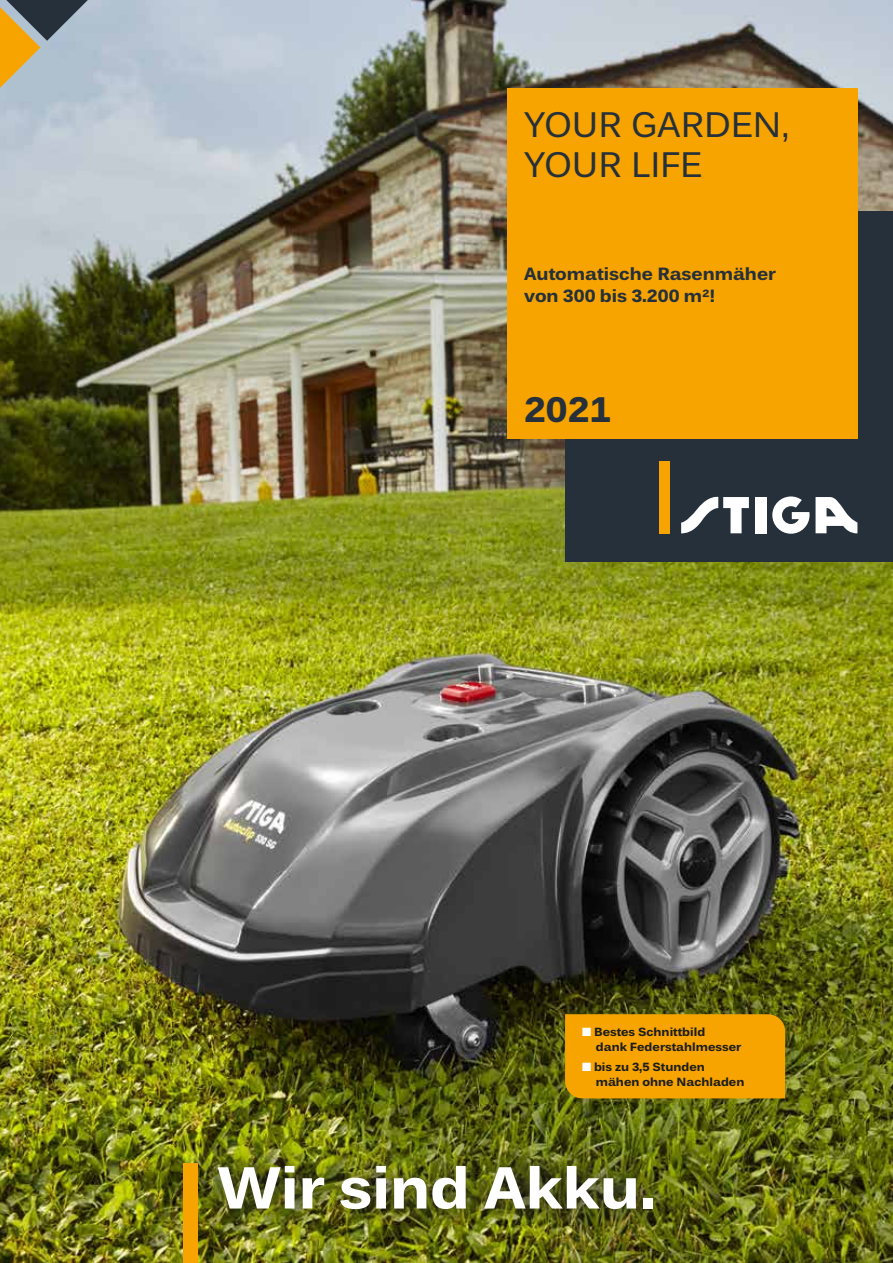
<style>
.page{position:relative;width:893px;height:1263px;background:#fff}
.page>*{position:absolute;margin:0;border:0;box-sizing:border-box;transform-origin:0 0}
.t1{font:700 60px "Endurance Pro";color:#fff}
.t2{font:36px/39.6px "Endurance Pro";letter-spacing:-.005em;color:#25303b}
.t3{font:700 36px "Endurance Pro";color:#25303b}
.t4{font:700 18px/21.6px "Endurance Pro";color:#25303b}
.t5{font:700 12px/14.4px "Endurance Pro";color:#1d1d1b}
.s1{color:#fff}
</style>
<div class="page">
<img style="left:0;top:0;width:893px;height:1263px">
<div style="left:183px;top:1163px;width:15px;height:100px;background:#f7a400"></div>
<div style="left:195px;top:1142px;width:482px;height:91px;background:#1d1d1b;opacity:.5"></div>
<svg style="left:0;top:0;width:88px;height:88px;background:#a09b83"></svg>
<div style="left:565px;top:211px;width:328px;height:351px;background:#25303b"></div>
<div style="left:755px;top:497px;width:11px;height:36px;background:#fff"></div>
<svg style="left:772px;top:496px;width:37px;height:38px"></svg>
<div style="left:659px;top:461px;width:11px;height:72px;background:#f7a400"></div>
<svg style="left:681px;top:496px;width:68px;height:37px"></svg>
<svg style="left:815px;top:497px;width:42px;height:36px"></svg>
<div style="left:507px;top:88px;width:350px;height:351px;background:#f7a400"></div>
<div style="left:565px;top:1014px;width:220px;height:84px;background:#f7a400"></div>
<h2 class="t2" style="left:524px;top:104px;width:267px">YOUR GARDEN,<br>YOUR LIFE</h2>
<h3 class="t4" style="left:524px;top:262px;width:253px">Automatische Rasenmäher von 300 bis 3.200 m²!</h3>
<h2 class="t3" style="left:524px;top:383px;width:88px">2021</h2>
<p class="t5" style="left:596px;top:1024px;width:147px;text-indent:-14px"><span class="s1">■</span> Bestes Schnittbild<br>dank Federstahlmesser</p>
<p class="t5" style="left:596px;top:1059px;width:150px;text-indent:-14px"><span class="s1">■</span> bis zu 3,5 Stunden mähen ohne Nachladen</p>
<h1 class="t1" style="left:218px;top:1145px;width:440px">Wir sind Akku.</h1>
</div>
